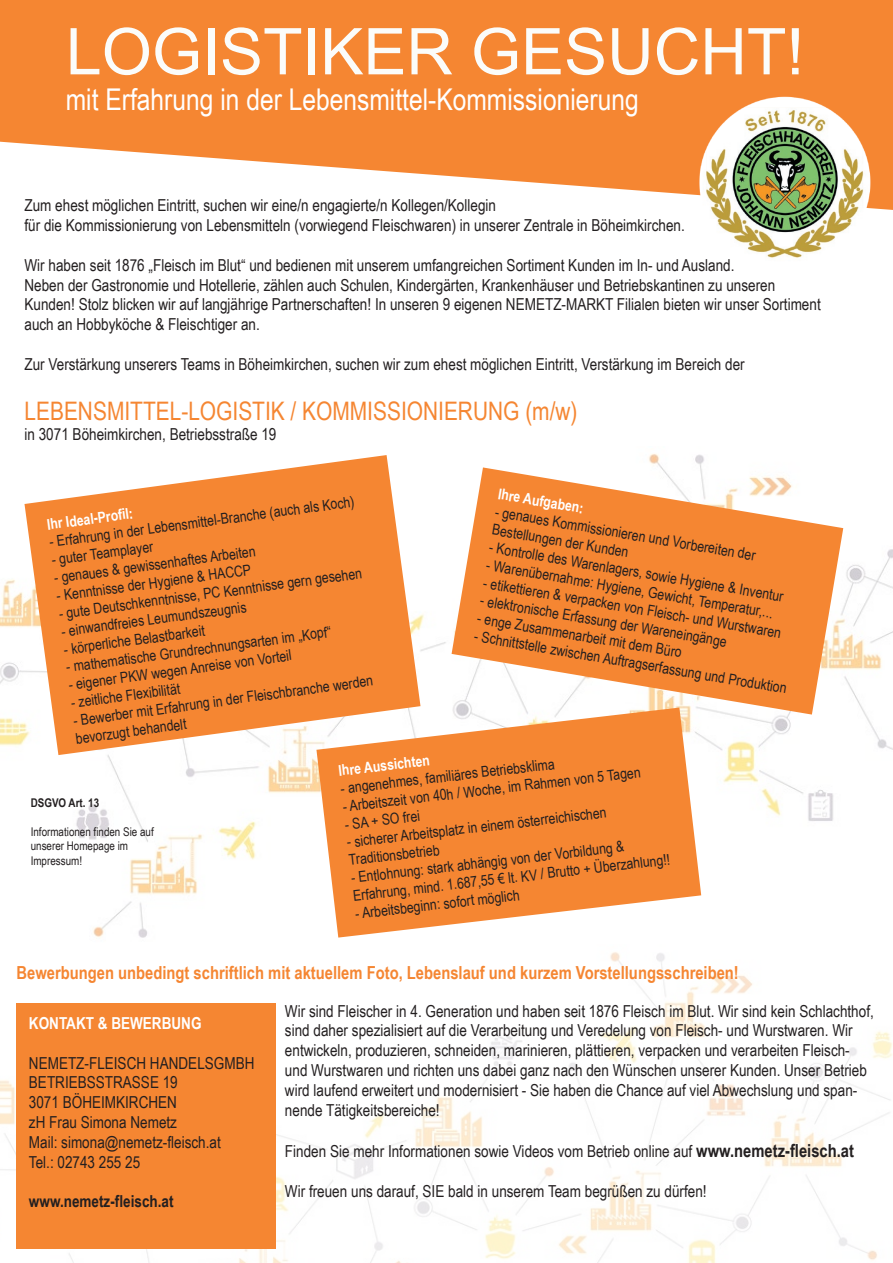
<style>
.page{position:relative;width:893px;height:1263px;background:#fff}
.page>*{position:absolute;margin:0;border:0;box-sizing:border-box;transform-origin:0 0}
.t1{font:64.5px "Arial";color:#fbfcfa}
.t2{font:30px "Arial Narrow";color:#fff}
.t3{font:25.5px "Arial Narrow";color:#f58632}
.t4{font:700 18px "Arial Narrow";color:#f58632}
.t5{font:16.5px/19.8px "Arial Narrow";color:#231f20}
.t6{font:700 16.5px "Arial Narrow";color:#231f20}
.t7{font:700 16.5px "Arial Narrow";color:#fff}
.t8{font:15px/17.5px "Arial Narrow";color:#231f20}
.t9{font:700 15px "Arial Narrow";color:#fff}
.t10{font:12px/14.4px "Arial Narrow";color:#231f20}
.t11{font:700 12px "Arial Narrow";color:#231f20}
.s1{font-weight:700;font-size:18px}
</style>
<div class="page">
<img style="left:0;top:454px;width:893px;height:809px">
<svg style="left:0;top:0;width:893px;height:210px;fill:#f58632"></svg>
<img style="left:696px;top:94px;width:176px;height:164px">
<svg style="left:25px;top:455px;width:395px;height:300px;fill:#f58632"></svg>
<svg style="left:452px;top:467px;width:391px;height:247px;fill:#f58632"></svg>
<svg style="left:316px;top:707px;width:385px;height:230px;fill:#f58632"></svg>
<div style="left:16px;top:1004px;width:260px;height:245px;background:#f58632"></div>
<h1 class="t1" style="left:66px;top:7px;width:740px">LOGISTIKER GESUCHT!</h1>
<h2 class="t2" style="left:66px;top:78px;width:574px">mit Erfahrung in der Lebensmittel-Kommissionierung</h2>
<p class="t5" style="left:25px;top:195px;width:662px">Zum ehest möglichen Eintritt, suchen wir eine/n engagierte/n Kollegen/Kollegin<br>für die Kommissionierung von Lebensmitteln (vorwiegend Fleischwaren) in unserer Zentrale in Böheimkirchen.</p>
<p class="t5" style="left:25px;top:254px;width:798px">Wir haben seit 1876 „Fleisch im Blut“ und bedienen mit unserem umfangreichen Sortiment Kunden im In- und Ausland.<br>Neben der Gastronomie und Hotellerie, zählen auch Schulen, Kindergärten, Krankenhäuser und Betriebskantinen zu unseren Kunden! Stolz blicken wir auf langjährige Partnerschaften! In unseren 9 eigenen NEMETZ-MARKT Filialen bieten wir unser Sortiment auch an Hobbyköche &amp; Fleischtiger an.</p>
<p class="t5" style="left:25px;top:353px;width:722px">Zur Verstärkung unserers Teams in Böheimkirchen, suchen wir zum ehest möglichen Eintritt, Verstärkung im Bereich der</p>
<h3 class="t3" style="left:25px;top:392px;width:555px">LEBENSMITTEL-LOGISTIK / KOMMISSIONIERUNG (m/w)</h3>
<p class="t5" style="left:25px;top:424px;width:253px">in 3071 Böheimkirchen, Betriebsstraße 19</p>
<p class="t8" style="left:48px;top:534px;width:309px;rotate:-8deg">- Erfahrung in der Lebensmittel-Branche (auch als Koch)</p>
<p class="t8" style="left:51px;top:551px;width:104px;rotate:-8deg">- guter Teamplayer</p>
<p class="t9" style="left:45px;top:513px;width:88px;rotate:-8deg">Ihr Ideal-Profil:</p>
<p class="t8" style="left:53px;top:569px;width:205px;rotate:-8deg">- genaues &amp; gewissenhaftes Arbeiten</p>
<p class="t8" style="left:55px;top:587px;width:198px;rotate:-8deg">- Kenntnisse der Hygiene &amp; HACCP</p>
<p class="t8" style="left:58px;top:605px;width:307px;rotate:-8deg">- gute Deutschkenntnisse, PC Kenntnisse gern gesehen</p>
<p class="t8" style="left:60px;top:623px;width:188px;rotate:-8deg">- einwandfreies Leumundszeugnis</p>
<p class="t8" style="left:63px;top:640px;width:144px;rotate:-8deg">- körperliche Belastbarkeit</p>
<p class="t8" style="left:65px;top:659px;width:269px;rotate:-8deg">- mathematische Grundrechnungsarten im „Kopf“</p>
<p class="t8" style="left:67px;top:676px;width:226px;rotate:-8deg">- eigener PKW wegen Anreise von Vorteil</p>
<p class="t8" style="left:72px;top:712px;width:304px;rotate:-8deg">- Bewerber mit Erfahrung in der Fleischbranche werden bevorzugt behandelt</p>
<p class="t8" style="left:70px;top:694px;width:112px;rotate:-8deg">- zeitliche Flexibilität</p>
<p class="t9" style="left:500px;top:482px;width:88px;rotate:10deg">Ihre Aufgaben:</p>
<p class="t8" style="left:497px;top:501px;width:265px;line-height:18.6px;rotate:10deg">- genaues Kommissionieren und Vorbereiten der<br>Bestellungen der Kunden</p>
<p class="t8" style="left:491px;top:537px;width:300px;rotate:10deg">- Kontrolle des Warenlagers, sowie Hygiene &amp; Inventur</p>
<p class="t8" style="left:488px;top:554px;width:292px;rotate:10deg">- Warenübernahme: Hygiene, Gewicht, Temperatur,...</p>
<p class="t8" style="left:485px;top:572px;width:303px;rotate:10deg">- etikettieren &amp; verpacken von Fleisch- und Wurstwaren</p>
<p class="t8" style="left:482px;top:590px;width:251px;rotate:10deg">- elektronische Erfassung der Wareneingänge</p>
<p class="t8" style="left:479px;top:608px;width:209px;rotate:10deg">- enge Zusammenarbeit mit dem Büro</p>
<p class="t8" style="left:476px;top:625px;width:318px;rotate:10deg">- Schnittstelle zwischen Auftragserfassung und Produktion</p>
<p class="t11" style="left:31px;top:794px;width:70px">DSGVO Art. 13</p>
<p class="t10" style="left:31px;top:824px;width:125px">Informationen finden Sie auf unserer Homepage im<br>Impressum!</p>
<p class="t9" style="left:337px;top:760px;width:93px;rotate:-7deg">Ihre Aussichten</p>
<p class="t8" style="left:340px;top:780px;width:217px;rotate:-7deg">- angenehmes, familiäres Betriebsklima</p>
<p class="t8" style="left:342px;top:798px;width:301px;rotate:-7deg">- Arbeitszeit von 40h / Woche, im Rahmen von 5 Tagen</p>
<p class="t8" style="left:344px;top:815px;width:77px;rotate:-7deg">- SA + SO frei</p>
<p class="t8" style="left:346px;top:834px;width:263px;rotate:-7deg">- sicherer Arbeitsplatz in einem österreichischen<br>Traditionsbetrieb</p>
<p class="t8" style="left:350px;top:869px;width:320px;line-height:18.1px;rotate:-7deg">- Entlohnung: stark abhängig von der Vorbildung &amp;<br>Erfahrung, mind. 1.687,55 € lt. KV / Brutto + Überzahlung!!</p>
<p class="t8" style="left:354px;top:905px;width:167px;rotate:-7deg">- Arbeitsbeginn: sofort möglich</p>
<p class="t4" style="left:16px;top:959px;width:724px">Bewerbungen unbedingt schriftlich mit aktuellem Foto, Lebenslauf und kurzem Vorstellungsschreiben!</p>
<p class="t7" style="left:29px;top:1011px;width:174px">KONTAKT &amp; BEWERBUNG</p>
<p class="t5" style="left:29px;top:1052px;width:227px">NEMETZ-FLEISCH HANDELSGMBH<br>BETRIEBSSTRASSE 19<br>3071 BÖHEIMKIRCHEN<br>zH Frau Simona Nemetz<br>Mail: simona@nemetz-fleisch.at<br>Tel.: 02743 255 25</p>
<p class="t6" style="left:29px;top:1189px;width:146px">www.nemetz-fleisch.at</p>
<p class="t5" style="left:285px;top:1000px;width:590px">Wir sind Fleischer in 4. Generation und haben seit 1876 Fleisch im Blut. Wir sind kein Schlachthof, sind daher spezialisiert auf die Verarbeitung und Veredelung von Fleisch- und Wurstwaren. Wir entwickeln, produzieren, schneiden, marinieren, plättieren, verpacken und verarbeiten Fleisch&shy;und Wurstwaren und richten uns dabei ganz nach den Wünschen unserer Kunden. Unser Betrieb wird laufend erweitert und modernisiert - Sie haben die Chance auf viel Abwechslung und span&shy;nende Tätigkeitsbereiche!</p>
<p class="t5" style="left:285px;top:1140px;width:570px">Finden Sie mehr Informationen sowie Videos vom Betrieb online auf <span class="s1">www.nemetz-fleisch.at</span></p>
<p class="t5" style="left:285px;top:1180px;width:423px">Wir freuen uns darauf, SIE bald in unserem Team begrüßen zu dürfen!</p>
</div>
